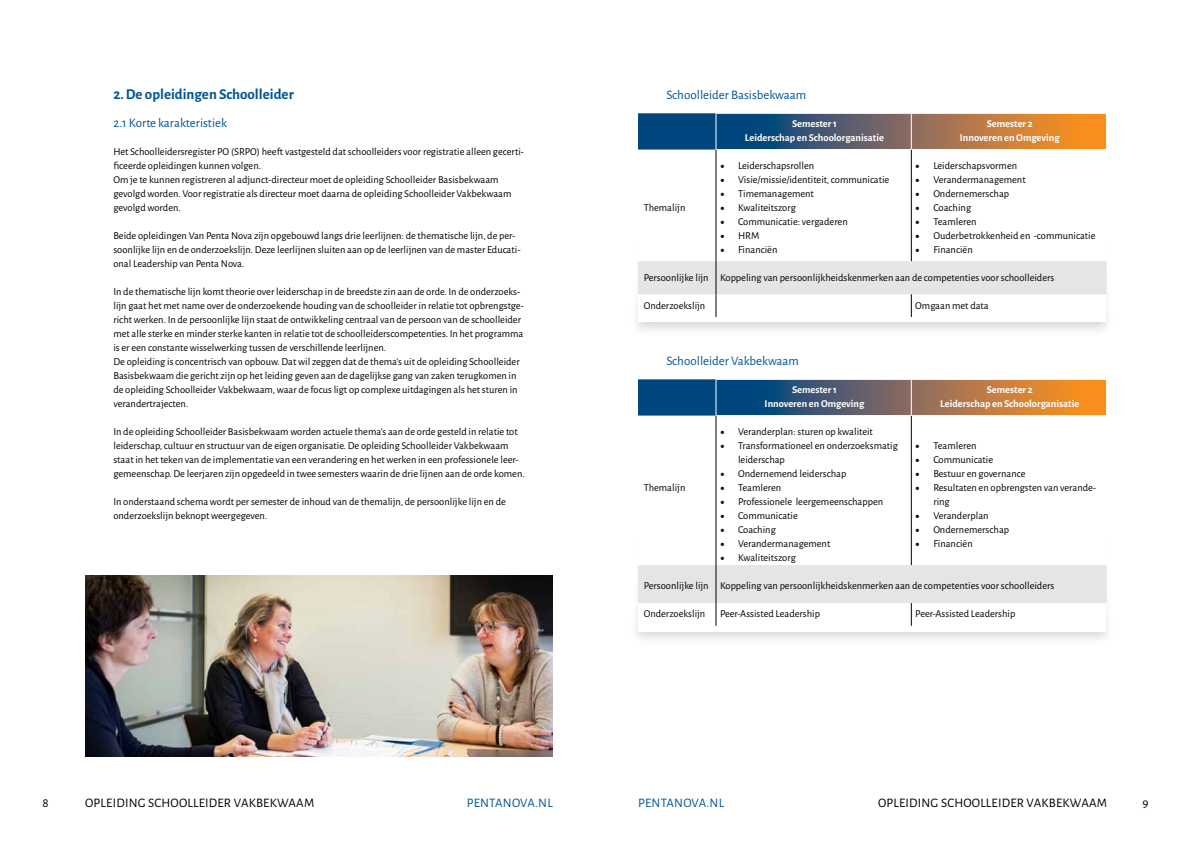
<style>
.page{position:relative;width:1191px;height:842px;background:#fff}
.page>*{position:absolute;margin:0;border:0;box-sizing:border-box;transform-origin:0 0}
.t1{font:700 15px "Alegreya Sans";color:#005596}
.t2{font:13px "Alegreya Sans";color:#005596}
.t3{font:13px "Alegreya Sans";letter-spacing:.015em;color:#000}
.t4{font:10.5px/14px "Alegreya Sans";color:#000}
.t5{font:700 10.5px/14px "Alegreya Sans";color:#fff;text-align:center}
.s1{font-family:"Minion Pro";font-size:12px}
</style>
<div class="page">
<div style="left:629px;top:163px;width:486px;height:174px;background:#000;opacity:.15"></div>
<div style="left:638px;top:113px;width:468px;height:209px;background:#fff"></div>
<svg style="left:638px;top:113px;width:468px;height:37px;background:#6d655e"></svg>
<hr style="left:715px;top:113px;width:196px;height:1px;background:#fff">
<hr style="left:715px;top:114px;width:1px;height:35px;background:#fff">
<hr style="left:911px;top:113px;width:195px;height:1px;background:#fff">
<hr style="left:911px;top:114px;width:1px;height:35px;background:#fff">
<hr style="left:715px;top:149px;width:196px;height:1px;background:#fff">
<hr style="left:911px;top:149px;width:195px;height:1px;background:#fff">
<hr style="left:715px;top:150px;width:1px;height:111px;background:#000">
<hr style="left:911px;top:150px;width:1px;height:111px;background:#000">
<svg style="left:638px;top:261px;width:468px;height:56px"></svg>
<div style="left:629px;top:440px;width:486px;height:206px;background:#000;opacity:.15"></div>
<div style="left:638px;top:379px;width:468px;height:252px;background:#fff"></div>
<svg style="left:638px;top:379px;width:468px;height:37px;background:#6d655e"></svg>
<hr style="left:715px;top:379px;width:196px;height:1px;background:#fff">
<hr style="left:715px;top:380px;width:1px;height:35px;background:#fff">
<hr style="left:911px;top:379px;width:195px;height:1px;background:#fff">
<hr style="left:911px;top:380px;width:1px;height:35px;background:#fff">
<hr style="left:715px;top:415px;width:196px;height:1px;background:#fff">
<hr style="left:911px;top:415px;width:195px;height:1px;background:#fff">
<hr style="left:715px;top:416px;width:1px;height:149px;background:#000">
<hr style="left:911px;top:416px;width:1px;height:149px;background:#000">
<svg style="left:638px;top:565px;width:468px;height:61px"></svg>
<img style="left:85px;top:575px;width:468px;height:182px">
<h1 class="t1" style="left:113px;top:83px;width:182px">2. De opleidingen Schoolleider</h1>
<p class="t2" style="left:666px;top:86px;width:141px">Schoolleider Basisbekwaam</p>
<p class="t2" style="left:113px;top:114px;width:115px">2.1 Korte karakteristiek</p>
<p class="t4" style="left:113px;top:144px;width:412px">Het Schoolleidersregister PO (SRPO) heeft vastgesteld dat schoolleiders voor registratie alleen gecerti&shy;ficeerde opleidingen kunnen volgen.<br>Om je te kunnen registreren al adjunct-directeur moet de opleiding Schoolleider Basisbekwaam gevolgd worden. Voor registratie als directeur moet daarna de opleiding Schoolleider Vakbekwaam gevolgd worden.</p>
<p class="t4" style="left:113px;top:228px;width:409px">Beide opleidingen Van Penta Nova zijn opgebouwd langs drie leerlijnen: de thematische lijn, de per&shy;soonlijke lijn en de onderzoekslijn. Deze leerlijnen sluiten aan op de leerlijnen van de master Educati&shy;onal Leadership van Penta Nova.</p>
<p class="t4" style="left:113px;top:284px;width:412px">In de thematische lijn komt theorie over leiderschap in de breedste zin aan de orde. In de onderzoeks&shy;lijn gaat het met name over de onderzoekende houding van de schoolleider in relatie tot opbrengstge&shy;richt werken. In de persoonlijke lijn staat de ontwikkeling centraal van de persoon van de schoolleider met alle sterke en minder sterke kanten in relatie tot de schoolleiderscompetenties. In het programma is er een constante wisselwerking tussen de verschillende leerlijnen.<br>De opleiding is concentrisch van opbouw. Dat wil zeggen dat de thema’s uit de opleiding Schoolleider Basisbekwaam die gericht zijn op het leiding geven aan de dagelijkse gang van zaken terugkomen in de opleiding Schoolleider Vakbekwaam, waar de focus ligt op complexe uitdagingen als het sturen in verandertrajecten.</p>
<p class="t4" style="left:113px;top:424px;width:413px">In de opleiding Schoolleider Basisbekwaam worden actuele thema’s aan de orde gesteld in relatie tot leiderschap, cultuur en structuur van de eigen organisatie. De opleiding Schoolleider Vakbekwaam staat in het teken van de implementatie van een verandering en het werken in een professionele leer&shy;gemeenschap. De leerjaren zijn opgedeeld in twee semesters waarin de drie lijnen aan de orde komen.</p>
<p class="t4" style="left:113px;top:494px;width:394px">In onderstaand schema wordt per semester de inhoud van de themalijn, de persoonlijke lijn en de onderzoekslijn beknopt weergegeven.</p>
<p class="t5" style="left:745px;top:116px;width:141px">Semester 1<br>Leiderschap en Schoolorganisatie</p>
<p class="t5" style="left:960px;top:116px;width:101px">Semester 2<br>Innoveren en Omgeving</p>
<p class="t4" style="left:915px;top:158px;width:103px"><span class="s1">•</span> Leiderschapsvormen</p>
<p class="t4" style="left:915px;top:172px;width:112px"><span class="s1">•</span> Verandermanagement</p>
<p class="t4" style="left:915px;top:186px;width:95px"><span class="s1">•</span> Ondernemerschap</p>
<p class="t4" style="left:915px;top:200px;width:57px"><span class="s1">•</span> Coaching</p>
<p class="t4" style="left:915px;top:214px;width:63px"><span class="s1">•</span> Teamleren</p>
<p class="t4" style="left:915px;top:228px;width:182px"><span class="s1">•</span> Ouderbetrokkenheid en -communicatie</p>
<p class="t4" style="left:915px;top:242px;width:59px"><span class="s1">•</span> Financiën</p>
<p class="t4" style="left:643px;top:270px;width:412px">Persoonlijke lijn Koppeling van persoonlijkheidskenmerken aan de competenties voor schoolleiders</p>
<p class="t4" style="left:643px;top:298px;width:63px">Onderzoekslijn</p>
<p class="t4" style="left:915px;top:298px;width:75px">Omgaan met data</p>
<p class="t4" style="left:720px;top:158px;width:96px"><span class="s1">•</span> Leiderschapsrollen</p>
<p class="t4" style="left:720px;top:172px;width:171px"><span class="s1">•</span> Visie/missie/identiteit, communicatie</p>
<p class="t4" style="left:720px;top:186px;width:95px"><span class="s1">•</span> Timemanagement</p>
<p class="t4" style="left:720px;top:200px;width:77px"><span class="s1">•</span> Kwaliteitszorg</p>
<p class="t4" style="left:720px;top:214px;width:129px"><span class="s1">•</span> Communicatie: vergaderen</p>
<p class="t4" style="left:720px;top:228px;width:41px"><span class="s1">•</span> HRM</p>
<p class="t4" style="left:720px;top:242px;width:59px"><span class="s1">•</span> Financiën</p>
<p class="t4" style="left:643px;top:200px;width:43px">Themalijn</p>
<p class="t2" style="left:666px;top:352px;width:134px">Schoolleider Vakbekwaam</p>
<p class="t5" style="left:764px;top:382px;width:101px">Semester 1<br>Innoveren en Omgeving</p>
<p class="t5" style="left:940px;top:382px;width:141px">Semester 2<br>Leiderschap en Schoolorganisatie</p>
<p class="t4" style="left:720px;top:424px;width:154px"><span class="s1">•</span> Veranderplan: sturen op kwaliteit</p>
<p class="t4" style="left:738px;top:438px;width:161px;text-indent:-18px"><span class="s1">•</span> Transformationeel en onderzoeksmatig leiderschap</p>
<p class="t4" style="left:720px;top:466px;width:128px"><span class="s1">•</span> Ondernemend leiderschap</p>
<p class="t4" style="left:720px;top:480px;width:63px"><span class="s1">•</span> Teamleren</p>
<p class="t4" style="left:720px;top:494px;width:165px"><span class="s1">•</span> Professionele leergemeenschappen</p>
<p class="t4" style="left:720px;top:508px;width:79px"><span class="s1">•</span> Communicatie</p>
<p class="t4" style="left:720px;top:522px;width:57px"><span class="s1">•</span> Coaching</p>
<p class="t4" style="left:720px;top:536px;width:112px"><span class="s1">•</span> Verandermanagement</p>
<p class="t4" style="left:720px;top:550px;width:77px"><span class="s1">•</span> Kwaliteitszorg</p>
<p class="t4" style="left:915px;top:438px;width:63px"><span class="s1">•</span> Teamleren</p>
<p class="t4" style="left:915px;top:452px;width:79px"><span class="s1">•</span> Communicatie</p>
<p class="t4" style="left:915px;top:466px;width:112px"><span class="s1">•</span> Bestuur en governance</p>
<p class="t4" style="left:933px;top:480px;width:164px;text-indent:-18px"><span class="s1">•</span> Resultaten en opbrengsten van verande&shy;ring</p>
<p class="t4" style="left:915px;top:508px;width:75px"><span class="s1">•</span> Veranderplan</p>
<p class="t4" style="left:915px;top:522px;width:95px"><span class="s1">•</span> Ondernemerschap</p>
<p class="t4" style="left:915px;top:536px;width:59px"><span class="s1">•</span> Financiën</p>
<p class="t4" style="left:643px;top:578px;width:412px">Persoonlijke lijn Koppeling van persoonlijkheidskenmerken aan de competenties voor schoolleiders</p>
<p class="t4" style="left:643px;top:606px;width:63px">Onderzoekslijn</p>
<p class="t4" style="left:720px;top:606px;width:102px">Peer-Assisted Leadership</p>
<p class="t4" style="left:915px;top:606px;width:102px">Peer-Assisted Leadership</p>
<p class="t4" style="left:643px;top:480px;width:43px">Themalijn</p>
<p class="t3" style="left:43px;top:794px;width:8px">8</p>
<p class="t3" style="left:85px;top:794px;width:16px">Opleidin</p>
<p class="t3" style="left:138px;top:794px;width:25px">g Schoolleider</p>
<p class="t3" style="left:234px;top:794px;width:17px">Vakbekwaam</p>
<p class="t2" style="left:467px;top:794px;width:87px">PENTANOVA.NL</p>
<p class="t2" style="left:638px;top:794px;width:87px">PENTANOVA.NL</p>
<p class="t3" style="left:878px;top:794px;width:16px">Opleidin</p>
<p class="t3" style="left:930px;top:794px;width:25px">g Schoolleider</p>
<p class="t3" style="left:1026px;top:794px;width:17px">Vakbekwaam</p>
<p class="t3" style="left:1142px;top:794px;width:8px">9</p>
</div>
